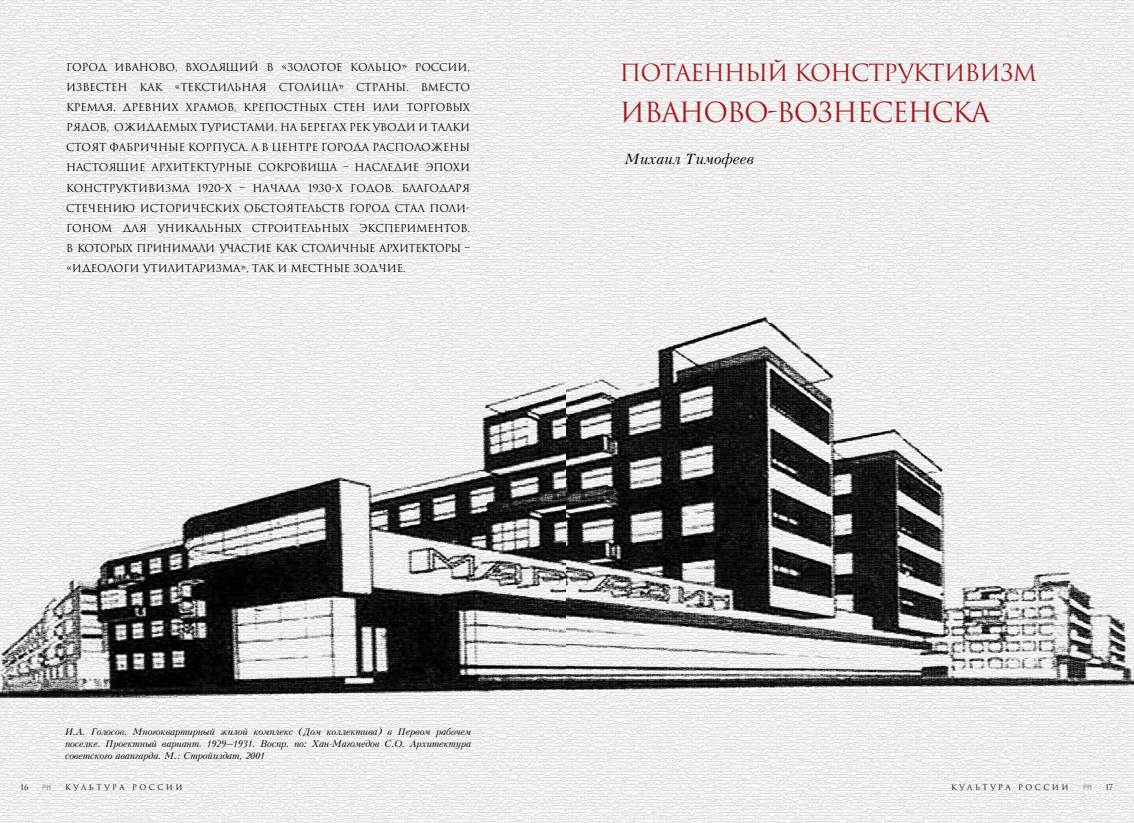
<style>
.page{position:relative;width:1134px;height:823px;background:#fff}
.page>*{position:absolute;margin:0;border:0;box-sizing:border-box;transform-origin:0 0}
.t1{font:27px "Romul";letter-spacing:-.05em;color:#a01e21}
.t2{font:23px "Romul";letter-spacing:-.05em;color:#a01e21}
.t3{font:italic 14px "Kudryashev";color:#000}
.t4{font:10.5px/20px "Romul";letter-spacing:-.01em;color:#000;text-align:justify}
.t5{font:italic 9px/12px "Kudryashev";letter-spacing:-.02em;color:#000;text-align:justify}
.t6{font:7.5px "Romul";letter-spacing:.33em;color:#000}
</style>
<div class="page">
<img style="left:0;top:0;width:1134px;height:822px">
<svg style="left:1083px;top:783px;width:8px;height:6px"></svg>
<svg style="left:43px;top:784px;width:8px;height:5px"></svg>
<p class="t4" style="left:66px;top:58px;width:406px">Город Иваново, входящий в «Золотое кольцо» России, известен как «текстильная столица» страны. Вместо кремля, древних храмов, крепостных стен или торговых рядов, ожидаемых туристами, на берегах рек Уводи и Талки стоят фабричные корпуса. А в центре города расположены настоящие архитектурные сокровища – наследие эпохи конструктивизма 1920-х – начала 1930-х годов. Благодаря стечению исторических обстоятельств город стал поли&shy;гоном для уникальных строительных экспериментов, в которых принимали участие как столичные архитекторы – «идеологи утилитаризма», так и местные зодчие.</p>
<h2 class="t2" style="left:620px;top:59px;width:419px">Потаeнный конструктивизм</h2>
<h1 class="t1" style="left:620px;top:96px;width:372px">Иваново-Вознесенска</h1>
<h3 class="t3" style="left:625px;top:151px;width:131px">Михаил Тимофеев</h3>
<p class="t5" style="left:65px;top:725px;width:408px">И.А. Голосов. Многоквартирный жилой комплекс (Дом коллектива) в Первом рабочем поселке. Проектный вариант. 1929–1931. Воспр. по: Хан-Магомедов С.О. Архитектура советского авангарда. М.: Стройиздат, 2001</p>
<p class="t6" style="left:20px;top:782px;width:10px">16</p>
<p class="t6" style="left:65px;top:782px;width:119px">культура россии</p>
<p class="t6" style="left:951px;top:782px;width:119px">культура россии</p>
<p class="t6" style="left:1105px;top:782px;width:9px">17</p>
</div>
